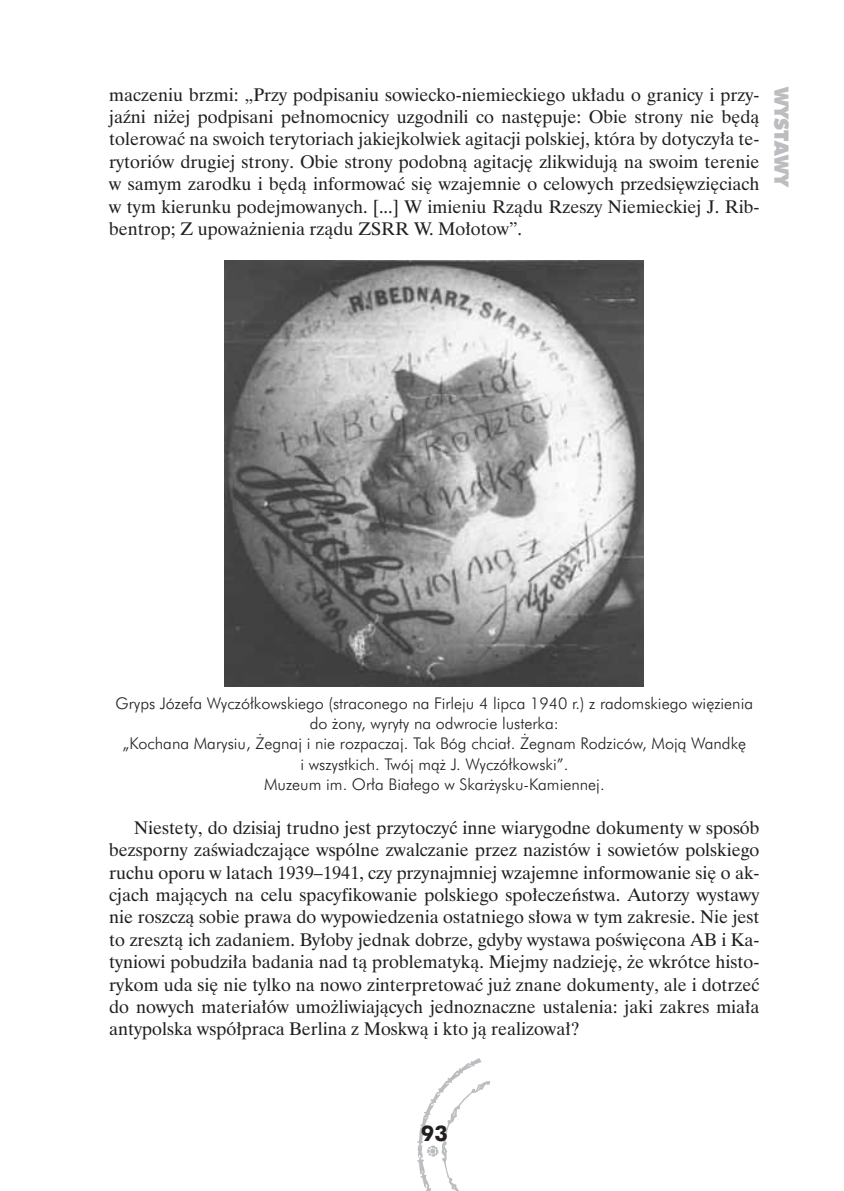
<style>
.page{position:relative;width:844px;height:1191px;background:#fff}
.page>*{position:absolute;margin:0;border:0;box-sizing:border-box;transform-origin:0 0}
.t1{font:700 21px "Futura PL";color:#231f20}
.t2{font:19.25px "Futura X Blk PL";color:#bcbdc0}
.t3{font:17.5px/22.4px "Dutch 801 Rm PL";color:#231f20;text-align:justify}
.t4{font:15.75px/20.1px "Futura Lt PL";color:#231f20;text-align:center}
</style>
<div class="page">
<img style="left:418px;top:1058px;width:72px;height:133px">
<img style="left:225px;top:260px;width:418px;height:426px">
<p class="t3" style="left:109px;top:83px;width:651px">maczeniu brzmi: „Przy podpisaniu sowiecko-niemieckiego układu o granicy i przy&shy;jaźni niżej podpisani pełnomocnicy uzgodnili co następuje: Obie strony nie będą tolerować na swoich terytoriach jakiejkolwiek agitacji polskiej, która by dotyczyła te&shy;rytoriów drugiej strony. Obie strony podobną agitację zlikwidują na swoim terenie w samym zarodku i będą informować się wzajemnie o celowych przedsięwzięciach w tym kierunku podejmowanych. [...] W imieniu Rządu Rzeszy Niemieckiej J. Rib&shy;bentrop; Z upoważnienia rządu ZSRR W. Mołotow”.</p>
<p class="t2" style="left:793px;top:87px;width:104px;rotate:90deg">WYSTAWY</p>
<p class="t4" style="left:115px;top:693px;width:639px">Gryps Józefa Wyczółkowskiego (straconego na Firleju 4 lipca 1940 r.) z radomskiego więzienia do żony, wyryty na odwrocie lusterka:<br>„Kochana Marysiu, Żegnaj i nie rozpaczaj. Tak Bóg chciał. Żegnam Rodziców, Moją Wandkę<br>i wszystkich. Twój mąż J. Wyczółkowski”.<br>Muzeum im. Orła Białego w Skarżysku-Kamiennej.</p>
<p class="t3" style="left:109px;top:816px;width:651px;text-indent:25px">Niestety, do dzisiaj trudno jest przytoczyć inne wiarygodne dokumenty w sposób bezsporny zaświadczające wspólne zwalczanie przez nazistów i sowietów polskiego ruchu oporu w latach 1939–1941, czy przynajmniej wzajemne informowanie się o ak&shy;cjach mających na celu spacyfikowanie polskiego społeczeństwa. Autorzy wystawy nie roszczą sobie prawa do wypowiedzenia ostatniego słowa w tym zakresie. Nie jest to zresztą ich zadaniem. Byłoby jednak dobrze, gdyby wystawa poświęcona AB i Ka&shy;tyniowi pobudziła badania nad tą problematyką. Miejmy nadzieję, że wkrótce histo&shy;rykom uda się nie tylko na nowo zinterpretować już znane dokumenty, ale i dotrzeć do nowych materiałów umożliwiających jednoznaczne ustalenia: jaki zakres miała antypolska współpraca Berlina z Moskwą i kto ją realizował?</p>
<p class="t1" style="left:421px;top:1120px;width:28px">93</p>
</div>
